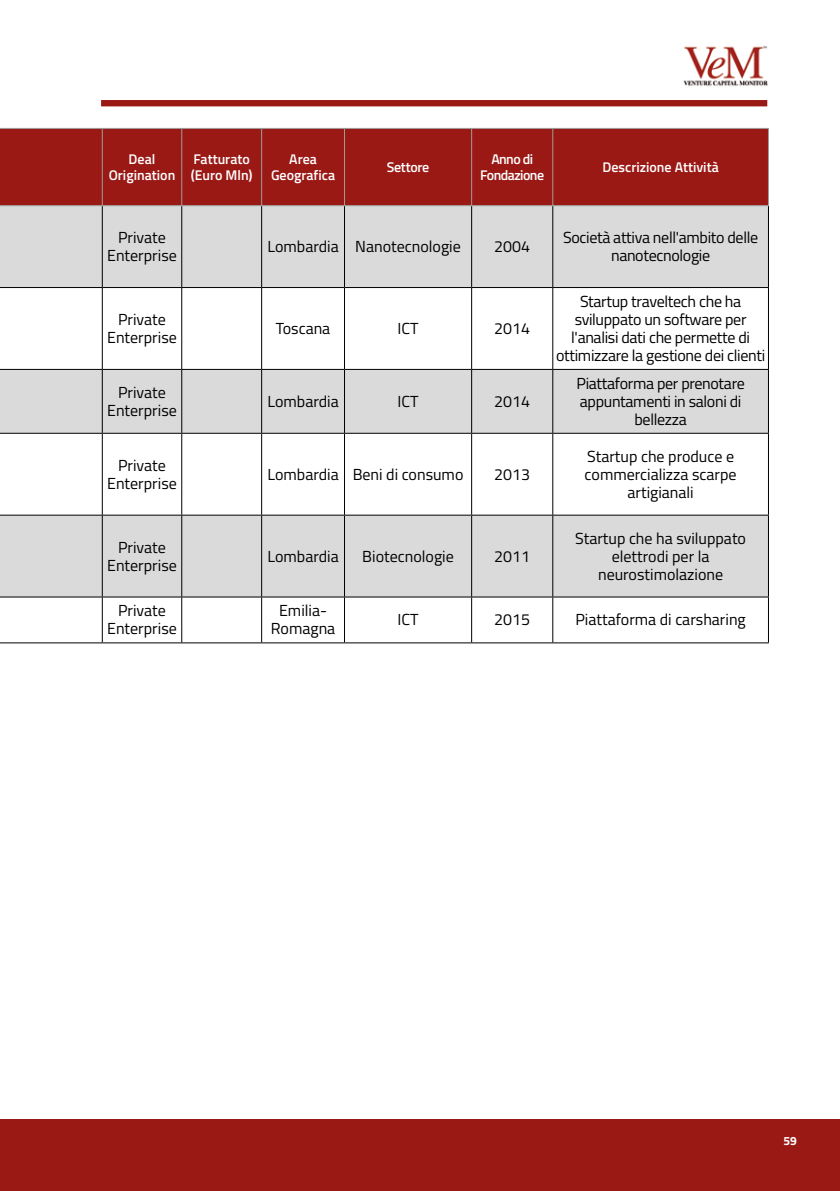
<style>
.page{position:relative;width:840px;height:1191px;background:#fff}
.page>*{position:absolute;margin:0;border:0;box-sizing:border-box;transform-origin:0 0}
.t1{font:16px/18px "Titillium Web";color:#000;text-align:center}
.t2{font:16px/18px "Titillium Web";letter-spacing:-.02em;color:#000;text-align:center}
.t3{font:600 14px/16.8px "Titillium Web";color:#fff;text-align:center}
.t4{font:600 14px/16.8px "Titillium Web";letter-spacing:-.04em;color:#fff;text-align:center}
.t5{font:600 14px "Titillium Web";letter-spacing:-.02em;color:#fff}
.t6{font:700 12px "Titillium Web";color:#fff}
</style>
<div class="page">
<div style="left:101px;top:100px;width:665px;height:6px;background:#9a1915"></div>
<img style="left:683px;top:45px;width:85px;height:41px">
<div style="left:0;top:1119px;width:839px;height:72px;background:#9a1915"></div>
<div style="left:0;top:129px;width:767px;height:76px;background:#9a1915"></div>
<div style="left:0;top:206px;width:767px;height:81px;background:#dadada"></div>
<svg style="left:0;top:288px;width:767px;height:354px"></svg>
<hr style="left:102px;top:206px;width:1px;height:81px;background:#000">
<hr style="left:181px;top:206px;width:1px;height:81px;background:#000">
<hr style="left:261px;top:206px;width:1px;height:81px;background:#000">
<hr style="left:344px;top:206px;width:1px;height:81px;background:#000">
<hr style="left:471px;top:206px;width:1px;height:81px;background:#000">
<hr style="left:552px;top:206px;width:1px;height:81px;background:#000">
<hr style="left:767px;top:206px;width:1px;height:81px;background:#000">
<hr style="left:0;top:287px;width:102px;height:1px;background:#000">
<hr style="left:102px;top:287px;width:80px;height:1px;background:#000">
<hr style="left:102px;top:288px;width:1px;height:81px;background:#000">
<hr style="left:182px;top:287px;width:79px;height:1px;background:#000">
<hr style="left:181px;top:288px;width:1px;height:81px;background:#000">
<hr style="left:261px;top:287px;width:83px;height:1px;background:#000">
<hr style="left:261px;top:288px;width:1px;height:81px;background:#000">
<hr style="left:344px;top:287px;width:127px;height:1px;background:#000">
<hr style="left:344px;top:288px;width:1px;height:81px;background:#000">
<hr style="left:471px;top:287px;width:81px;height:1px;background:#000">
<hr style="left:471px;top:288px;width:1px;height:81px;background:#000">
<hr style="left:552px;top:287px;width:216px;height:1px;background:#000">
<hr style="left:552px;top:288px;width:1px;height:81px;background:#000">
<hr style="left:767px;top:288px;width:1px;height:81px;background:#000">
<hr style="left:0;top:369px;width:102px;height:1px;background:#000">
<hr style="left:102px;top:369px;width:80px;height:1px;background:#000">
<hr style="left:102px;top:370px;width:1px;height:63px;background:#000">
<hr style="left:182px;top:369px;width:79px;height:1px;background:#000">
<hr style="left:181px;top:370px;width:1px;height:63px;background:#000">
<hr style="left:261px;top:369px;width:83px;height:1px;background:#000">
<hr style="left:261px;top:370px;width:1px;height:63px;background:#000">
<hr style="left:344px;top:369px;width:127px;height:1px;background:#000">
<hr style="left:344px;top:370px;width:1px;height:63px;background:#000">
<hr style="left:471px;top:369px;width:81px;height:1px;background:#000">
<hr style="left:471px;top:370px;width:1px;height:63px;background:#000">
<hr style="left:552px;top:369px;width:216px;height:1px;background:#000">
<hr style="left:552px;top:370px;width:1px;height:63px;background:#000">
<hr style="left:767px;top:370px;width:1px;height:63px;background:#000">
<hr style="left:0;top:433px;width:102px;height:1px;background:#000">
<hr style="left:102px;top:433px;width:80px;height:1px;background:#000">
<hr style="left:102px;top:434px;width:1px;height:81px;background:#000">
<hr style="left:182px;top:433px;width:79px;height:1px;background:#000">
<hr style="left:181px;top:434px;width:1px;height:81px;background:#000">
<hr style="left:261px;top:433px;width:83px;height:1px;background:#000">
<hr style="left:261px;top:434px;width:1px;height:81px;background:#000">
<hr style="left:344px;top:433px;width:127px;height:1px;background:#000">
<hr style="left:344px;top:434px;width:1px;height:81px;background:#000">
<hr style="left:471px;top:433px;width:81px;height:1px;background:#000">
<hr style="left:471px;top:434px;width:1px;height:81px;background:#000">
<hr style="left:552px;top:433px;width:216px;height:1px;background:#000">
<hr style="left:552px;top:434px;width:1px;height:81px;background:#000">
<hr style="left:767px;top:434px;width:1px;height:81px;background:#000">
<hr style="left:0;top:515px;width:102px;height:1px;background:#000">
<hr style="left:102px;top:515px;width:80px;height:1px;background:#000">
<hr style="left:102px;top:515px;width:1px;height:81px;background:#000">
<hr style="left:182px;top:515px;width:79px;height:1px;background:#000">
<hr style="left:181px;top:515px;width:1px;height:81px;background:#000">
<hr style="left:261px;top:515px;width:83px;height:1px;background:#000">
<hr style="left:261px;top:515px;width:1px;height:81px;background:#000">
<hr style="left:344px;top:515px;width:127px;height:1px;background:#000">
<hr style="left:344px;top:515px;width:1px;height:81px;background:#000">
<hr style="left:471px;top:515px;width:81px;height:1px;background:#000">
<hr style="left:471px;top:515px;width:1px;height:81px;background:#000">
<hr style="left:552px;top:515px;width:216px;height:1px;background:#000">
<hr style="left:552px;top:515px;width:1px;height:81px;background:#000">
<hr style="left:767px;top:515px;width:1px;height:81px;background:#000">
<hr style="left:0;top:596px;width:102px;height:1px;background:#000">
<hr style="left:102px;top:596px;width:80px;height:1px;background:#000">
<hr style="left:102px;top:597px;width:1px;height:45px;background:#000">
<hr style="left:182px;top:596px;width:79px;height:1px;background:#000">
<hr style="left:181px;top:597px;width:1px;height:45px;background:#000">
<hr style="left:261px;top:596px;width:83px;height:1px;background:#000">
<hr style="left:261px;top:597px;width:1px;height:45px;background:#000">
<hr style="left:344px;top:596px;width:127px;height:1px;background:#000">
<hr style="left:344px;top:597px;width:1px;height:45px;background:#000">
<hr style="left:471px;top:596px;width:81px;height:1px;background:#000">
<hr style="left:471px;top:597px;width:1px;height:45px;background:#000">
<hr style="left:552px;top:596px;width:216px;height:1px;background:#000">
<hr style="left:552px;top:597px;width:1px;height:45px;background:#000">
<hr style="left:767px;top:597px;width:1px;height:45px;background:#000">
<hr style="left:0;top:642px;width:102px;height:1px;background:#000">
<hr style="left:102px;top:642px;width:80px;height:1px;background:#000">
<hr style="left:182px;top:642px;width:79px;height:1px;background:#000">
<hr style="left:261px;top:642px;width:83px;height:1px;background:#000">
<hr style="left:344px;top:642px;width:127px;height:1px;background:#000">
<hr style="left:471px;top:642px;width:81px;height:1px;background:#000">
<hr style="left:552px;top:642px;width:216px;height:1px;background:#000">
<hr style="left:471px;top:128px;width:81px;height:1px;background:#9d9d9c">
<hr style="left:471px;top:129px;width:1px;height:76px;background:#9d9d9c">
<hr style="left:471px;top:205px;width:81px;height:1px;background:#9d9d9c">
<hr style="left:552px;top:129px;width:1px;height:76px;background:#9d9d9c">
<hr style="left:0;top:128px;width:102px;height:1px;background:#9d9d9c">
<hr style="left:102px;top:128px;width:80px;height:1px;background:#9d9d9c">
<hr style="left:102px;top:129px;width:1px;height:76px;background:#9d9d9c">
<hr style="left:0;top:205px;width:102px;height:1px;background:#9d9d9c">
<hr style="left:102px;top:205px;width:80px;height:1px;background:#9d9d9c">
<hr style="left:261px;top:128px;width:83px;height:1px;background:#9d9d9c">
<hr style="left:261px;top:205px;width:83px;height:1px;background:#9d9d9c">
<hr style="left:344px;top:128px;width:127px;height:1px;background:#9d9d9c">
<hr style="left:344px;top:129px;width:1px;height:76px;background:#9d9d9c">
<hr style="left:344px;top:205px;width:127px;height:1px;background:#9d9d9c">
<hr style="left:552px;top:128px;width:216px;height:1px;background:#9d9d9c">
<hr style="left:552px;top:205px;width:216px;height:1px;background:#9d9d9c">
<hr style="left:182px;top:128px;width:79px;height:1px;background:#9d9d9c">
<hr style="left:181px;top:129px;width:1px;height:76px;background:#9d9d9c">
<hr style="left:261px;top:129px;width:1px;height:76px;background:#9d9d9c">
<hr style="left:767px;top:129px;width:1px;height:76px;background:#9d9d9c">
<hr style="left:182px;top:205px;width:79px;height:1px;background:#9d9d9c">
<p class="t3" style="left:109px;top:150px;width:68px">Deal<br>Origination</p>
<p class="t3" style="left:191px;top:150px;width:63px;text-align:left">Fatturato (Euro Mln)</p>
<p class="t3" style="left:271px;top:150px;width:66px">Area<br>Geografica</p>
<p class="t5" style="left:386px;top:156px;width:44px">Settore</p>
<p class="t4" style="left:480px;top:150px;width:65px">Anno di<br>Fondazione</p>
<p class="t3" style="left:602px;top:158px;width:118px">Descrizione Attività</p>
<p class="t1" style="left:107px;top:228px;width:71px">Private<br>Enterprise</p>
<p class="t1" style="left:267px;top:237px;width:195px">Lombardia Nanotecnologie</p>
<p class="t1" style="left:494px;top:237px;width:37px">2004</p>
<p class="t2" style="left:562px;top:228px;width:197px">Società attiva nell'ambito delle nanotecnologie</p>
<p class="t1" style="left:107px;top:309px;width:71px">Private<br>Enterprise</p>
<p class="t1" style="left:276px;top:318px;width:56px">Toscana</p>
<p class="t1" style="left:397px;top:318px;width:23px">ICT</p>
<p class="t1" style="left:494px;top:318px;width:37px">2014</p>
<p class="t1" style="left:107px;top:382px;width:71px">Private<br>Enterprise</p>
<p class="t1" style="left:267px;top:391px;width:73px">Lombardia</p>
<p class="t1" style="left:397px;top:391px;width:23px">ICT</p>
<p class="t1" style="left:494px;top:391px;width:37px">2014</p>
<p class="t1" style="left:107px;top:455px;width:71px">Private<br>Enterprise</p>
<p class="t1" style="left:267px;top:464px;width:197px">Lombardia Beni di consumo</p>
<p class="t1" style="left:494px;top:464px;width:37px">2013</p>
<p class="t1" style="left:107px;top:537px;width:71px">Private<br>Enterprise</p>
<p class="t1" style="left:267px;top:546px;width:73px">Lombardia</p>
<p class="t1" style="left:362px;top:546px;width:93px">Biotecnologie</p>
<p class="t1" style="left:494px;top:546px;width:37px">2011</p>
<p class="t2" style="left:555px;top:291px;width:210px">Startup traveltech che ha sviluppato un software per l'analisi dati che permette di ottimizzare la gestione dei clienti</p>
<p class="t2" style="left:576px;top:373px;width:170px">Piattaforma per prenotare appuntamenti in saloni di bellezza</p>
<p class="t1" style="left:584px;top:446px;width:153px">Startup che produce e commercializza scarpe artigianali</p>
<p class="t1" style="left:575px;top:528px;width:172px">Startup che ha sviluppato elettrodi per la neurostimolazione</p>
<p class="t1" style="left:107px;top:601px;width:71px">Private<br>Enterprise</p>
<p class="t1" style="left:271px;top:601px;width:66px">Emilia-<br>Romagna</p>
<p class="t1" style="left:397px;top:610px;width:23px">ICT</p>
<p class="t1" style="left:494px;top:610px;width:37px">2015</p>
<p class="t1" style="left:575px;top:610px;width:172px">Piattaforma di carsharing</p>
<p class="t6" style="left:783px;top:1132px;width:15px">59</p>
</div>
